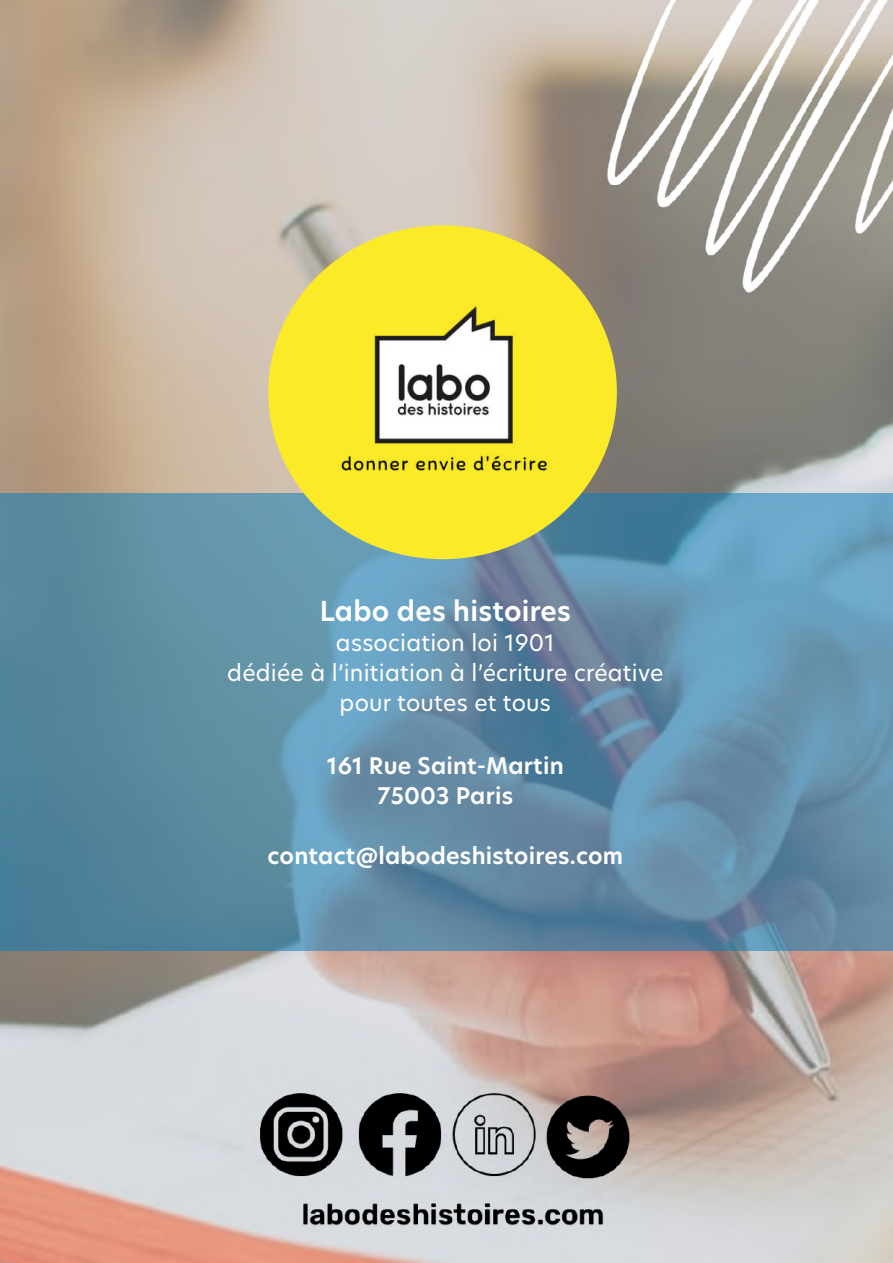
<style>
.page{position:relative;width:893px;height:1263px;background:#fff}
.page>*{position:absolute;margin:0;border:0;box-sizing:border-box;transform-origin:0 0}
.t1{font:600 27px "New Hero";letter-spacing:.01em;color:#fff}
.t2{font:22.5px/30px "New Hero";letter-spacing:.01em;color:#fff;text-align:center}
.t3{font:600 22.5px/30px "New Hero";letter-spacing:.01em;color:#fff;text-align:center}
</style>
<div class="page">
<img style="left:0;top:0;width:893px;height:1263px">
<svg style="left:0;top:493px;width:893px;height:457px;background:#5f8da8"></svg>
<div style="left:268px;top:225px;width:349px;height:334px;background:#faea27;border-radius:50%"></div>
<img style="left:295px;top:282px;width:294px;height:228px">
<p class="t1" style="left:320px;top:593px;width:253px">Labo des histoires</p>
<p class="t2" style="left:227px;top:627px;width:438px">association loi 1901<br>dédiée à l’initiation à l’écriture créative pour toutes et tous</p>
<p class="t3" style="left:327px;top:751px;width:238px">161 Rue Saint-Martin<br>75003 Paris</p>
<p class="t3" style="left:267px;top:841px;width:357px">contact@labodeshistoires.com</p>
</div>
